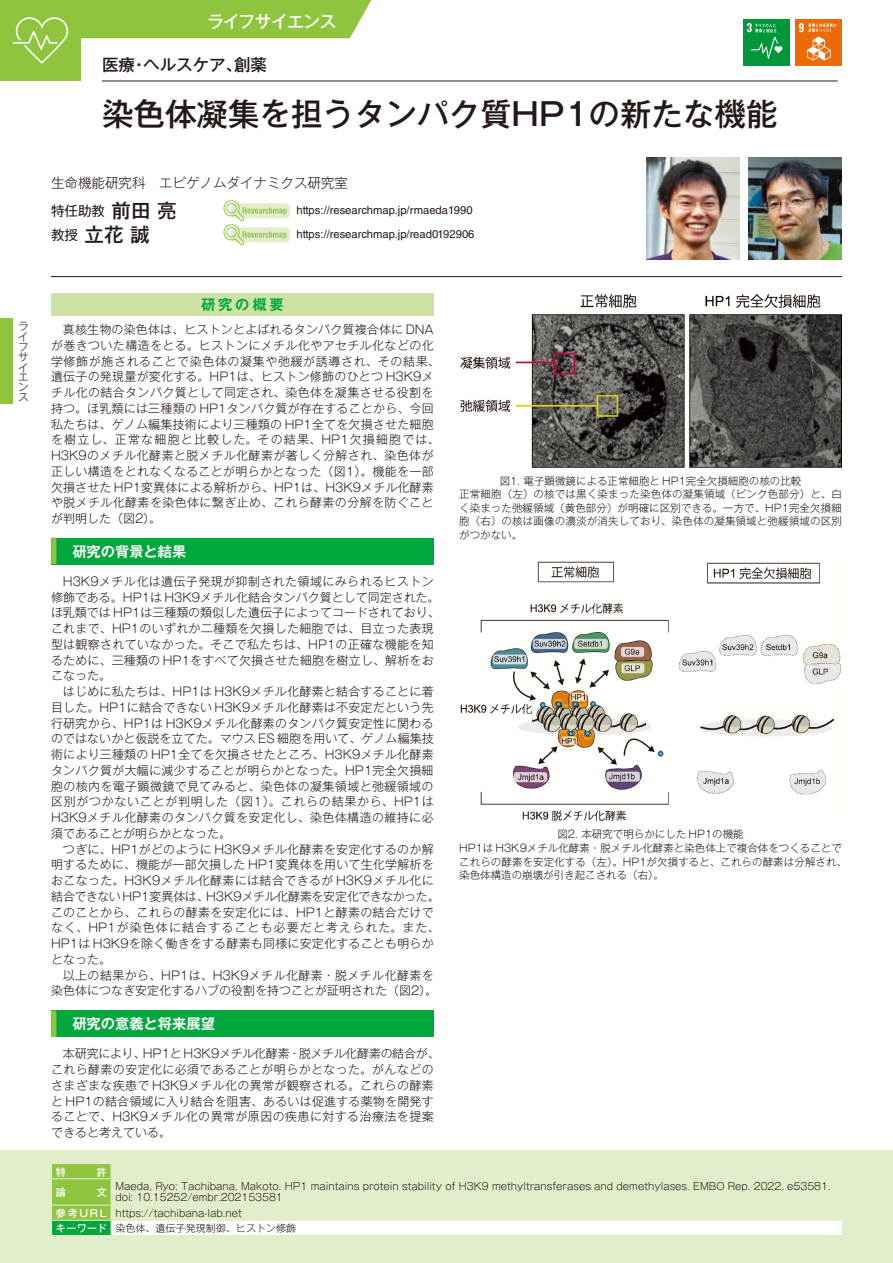
<style>
.page{position:relative;width:893px;height:1263px;background:#fff}
.page>*{position:absolute;margin:0;border:0;box-sizing:border-box;transform-origin:0 0}
.t1{font:500 31.5px "Gothic MB101 Pr 6";color:#231916}
.t2{font:500 19.5px "Gothic MB101 Pr 6";color:#231916}
.t3{font:500 16.95px "Gothic MB101 Pr 6";letter-spacing:-.055em;color:#fff}
.t4{font:500 16.5px "Gothic MB101 Pr 6";color:#231916}
.t5{font:700 14.25px "Gothic MB101 Pr 6 De";color:#fff}
.t6{font:700 14.25px "Gothic MB101 Pr 6 De";letter-spacing:.2em;color:#00a73c}
.t7{font:300 13.5px/27.6px "Gothic MB101 Pr 6";color:#231916}
.t8{font:300 12px/15.8px "Gothic MB101 Pr 6";letter-spacing:.02em;color:#231916}
.t9{font:300 12px "Gothic MB101 Pr 6";letter-spacing:-.005em;color:#231916}
.t10{font:300 12px "Gothic MB101 Pr 6";color:#231916}
.t11{font:300 12px "Gothic MB101 Pr 6";letter-spacing:-.045em;color:#231916}
.t12{font:300 12px "Gothic MB101 Pr 6";letter-spacing:.06em;color:#231916}
.t13{font:300 12px "Gothic MB101 Pr 6";letter-spacing:.09em;color:#231916}
.t14{font:11.25px "Helvetica LT Std";color:#231916}
.t15{font:10.65px/10.2px "Gothic MB101 Pr 6";color:#595857;text-align:justify}
.t16{font:300 10.5px/13.5px "Gothic MB101 Pr 6";letter-spacing:.005em;color:#231916}
.t17{font:300 10.05px/11.2px "Gothic MB101 Pr 6";color:#231916}
.t18{font:500 10.05px "Gothic MB101 Pr 6";color:#fff}
.s1{font-weight:400}
.s2{font-weight:500;font-size:19.5px}
.s3{font-weight:400;font-size:13.5px}
.s4{font-size:26.55px;color:#8fc43f}
.s5{font-weight:500;color:#fff}
</style>
<div class="page">
<div style="left:51px;top:293px;width:383px;height:23px;background:#cde2a4"></div>
<div style="left:51px;top:538px;width:383px;height:26px;background:#00a73c"></div>
<div style="left:51px;top:1010px;width:383px;height:27px;background:#00a73c"></div>
<div style="left:0;top:1150px;width:893px;height:113px;background:#e2eecb"></div>
<div style="left:111px;top:1220px;width:731px;height:15px;background:#fff"></div>
<hr style="left:111px;top:1220px;width:732px;height:1px;background:#e2eecb">
<svg style="left:51px;top:1164px;width:61px;height:71px;background:#7ac24a"></svg>
<div style="left:743px;top:19px;width:47px;height:47px;background:#00973b"></div>
<svg style="left:747px;top:23px;width:35px;height:36px"></svg>
<div style="left:795px;top:19px;width:47px;height:47px;background:#ed6a06"></div>
<svg style="left:799px;top:23px;width:37px;height:38px"></svg>
<hr style="left:51px;top:276px;width:791px;height:1px;background:#231916">
<div style="left:231px;top:203px;width:59px;height:15px;background:#e2eecb;border-radius:4px"></div>
<div style="left:231px;top:227px;width:59px;height:15px;background:#e2eecb;border-radius:4px"></div>
<svg style="left:223px;top:200px;width:64px;height:45px"></svg>
<img style="left:646px;top:157px;width:94px;height:102px">
<img style="left:748px;top:157px;width:94px;height:102px">
<img style="left:460px;top:294px;width:382px;height:173px">
<img style="left:460px;top:561px;width:382px;height:260px">
<div style="left:0;top:0;width:81px;height:81px;background:#8fc43f"></div>
<hr style="left:892px;top:0;width:1px;height:81px;background:#8fc43f">
<div style="left:81px;top:0;width:291px;height:38px;background:#8fc43f"></div>
<svg style="left:13px;top:17px;width:56px;height:47px"></svg>
<hr style="left:102px;top:81px;width:736px;height:1px;background:#231916">
<div style="left:0;top:319px;width:13px;height:85px;background:#8fc43f"></div>
<p class="t15" style="left:18px;top:320px;width:12px">ライフサイエンス</p>
<h3 class="t3" style="left:207px;top:7px;width:131px">ライフサイエンス</h3>
<p class="t4" style="left:102px;top:51px;width:166px">医療・ヘルスケア、創薬</p>
<p class="t1" style="left:102px;top:87px;width:677px">染色体凝集を担うタンパク質HP1の新たな機能</p>
<p class="t7" style="left:51px;top:168px;width:298px">生命機能研究科　エピゲノムダイナミクス研究室<span class="s1">特任助教</span> <span class="s2">前田 亮</span></p>
<p class="t14" style="left:297px;top:204px;width:178px">https://researchmap.jp/rmaeda1990</p>
<p class="t2" style="left:51px;top:218px;width:100px"><span class="s3">教授</span> 立花 誠</p>
<p class="t14" style="left:297px;top:228px;width:179px">https://researchmap.jp/read0192906</p>
<p class="t6" style="left:201px;top:293px;width:84px">研究の概要</p>
<p class="t8" style="left:51px;top:321px;width:390px;text-indent:12px">真核生物の染色体は、ヒストンとよばれるタンパク質複合体に DNAが巻きついた構造をとる。ヒストンにメチル化やアセチル化などの化学修飾が施されることで染色体の凝集や弛緩が誘導され、その結果、遺伝子の発現量が変化する。HP1は、ヒストン修飾のひとつ H3K9メチル化の結合タンパク質として同定され、染色体を凝集させる役割を持つ。ほ乳類には三種類の HP1タンパク質が存在することから、今回私たちは、ゲノム編集技術により三種類の HP1全てを欠損させた細胞を樹立し、正常な細胞と比較した。その結果、HP1欠損細胞では、H3K9のメチル化酵素と脱メチル化酵素が著しく分解され、染色体が正しい構造をとれなくなることが明らかとなった（図1）。機能を一部欠損させた HP1変異体による解析から、HP1は、H3K9メチル化酵素や脱メチル化酵素を染色体に繋ぎ止め、これら酵素の分解を防ぐことが判明した（図2）。</p>
<p class="t5" style="left:51px;top:539px;width:137px"><span class="s4">▍</span> 研究の背景と結果</p>
<p class="t8" style="left:63px;top:572px;width:372px">H3K9メチル化は遺伝子発現が抑制された領域にみられるヒストン</p>
<p class="t9" style="left:51px;top:587px;width:390px">修飾である。HP1は H3K9メチル化結合タンパク質として同定された。</p>
<p class="t9" style="left:51px;top:603px;width:390px">ほ乳類では HP1は三種類の類似した遺伝子によってコードされており、</p>
<p class="t8" style="left:51px;top:620px;width:384px">これまで、HP1のいずれか二種類を欠損した細胞では、目立った表現</p>
<p class="t8" style="left:51px;top:635px;width:384px">型は観察されていなかった。そこで私たちは、HP1の正確な機能を知</p>
<p class="t8" style="left:51px;top:651px;width:384px">るために、三種類の HP1をすべて欠損させた細胞を樹立し、解析をお</p>
<p class="t8" style="left:51px;top:667px;width:61px">こなった。</p>
<p class="t8" style="left:63px;top:683px;width:372px">はじめに私たちは、HP1は H3K9メチル化酵素と結合することに着</p>
<p class="t8" style="left:51px;top:698px;width:384px">目した。HP1に結合できない H3K9メチル化酵素は不安定だという先</p>
<p class="t8" style="left:51px;top:714px;width:384px">行研究から、HP1は H3K9メチル化酵素のタンパク質安定性に関わる</p>
<p class="t8" style="left:51px;top:730px;width:384px">のではないかと仮説を立てた。マウス ES 細胞を用いて、ゲノム編集技</p>
<p class="t8" style="left:51px;top:746px;width:384px">術により三種類の HP1全てを欠損させたところ、H3K9メチル化酵素</p>
<p class="t8" style="left:51px;top:761px;width:384px">タンパク質が大幅に減少することが明らかとなった。HP1完全欠損細</p>
<p class="t8" style="left:51px;top:777px;width:384px">胞の核内を電子顕微鏡で見てみると、染色体の凝集領域と弛緩領域の</p>
<p class="t12" style="left:51px;top:792px;width:384px">区別がつかないことが判明した（図1）。これらの結果から、HP1は</p>
<p class="t8" style="left:51px;top:809px;width:384px">H3K9メチル化酵素のタンパク質を安定化し、染色体構造の維持に必</p>
<p class="t10" style="left:51px;top:823px;width:181px">須であることが明らかとなった。</p>
<p class="t8" style="left:63px;top:840px;width:372px">つぎに、HP1がどのように H3K9メチル化酵素を安定化するのか解</p>
<p class="t8" style="left:51px;top:856px;width:384px">明するために、機能が一部欠損した HP1変異体を用いて生化学解析を</p>
<p class="t8" style="left:51px;top:872px;width:384px">おこなった。H3K9メチル化酵素には結合できるが H3K9メチル化に</p>
<p class="t11" style="left:51px;top:886px;width:390px">結合できないHP1変異体は、H3K9メチル化酵素を安定化できなかった。</p>
<p class="t8" style="left:51px;top:903px;width:384px">このことから、これらの酵素を安定化には、HP1と酵素の結合だけで</p>
<p class="t13" style="left:51px;top:918px;width:390px">なく、HP1が染色体に結合することも必要だと考えられた。また、</p>
<p class="t8" style="left:51px;top:935px;width:384px">HP1は H3K9を除く働きをする酵素も同様に安定化することも明らか</p>
<p class="t8" style="left:51px;top:950px;width:61px">となった。</p>
<p class="t8" style="left:63px;top:966px;width:372px">以上の結果から、HP1は、H3K9メチル化酵素・脱メチル化酵素を</p>
<p class="t10" style="left:51px;top:981px;width:388px">染色体につなぎ安定化するハブの役割を持つことが証明された（図2）。</p>
<p class="t5" style="left:51px;top:1012px;width:165px"><span class="s4">▍</span> 研究の意義と将来展望</p>
<p class="t8" style="left:51px;top:1045px;width:390px;text-indent:12px">本研究により、HP1とH3K9メチル化酵素・脱メチル化酵素の結合が、これら酵素の安定化に必須であることが明らかとなった。がんなどのさまざまな疾患で H3K9メチル化の異常が観察される。これらの酵素と HP1の結合領域に入り結合を阻害、あるいは促進する薬物を開発することで、H3K9メチル化の異常が原因の疾患に対する治療法を提案できると考えている。</p>
<p class="t16" style="left:459px;top:473px;width:384px;text-indent:40px">図1. 電子顕微鏡による正常細胞と HP1完全欠損細胞の核の比較<br>正常細胞（左）の核では黒く染まった染色体の凝集領域（ピンク色部分）と、白く染まった弛緩領域（黄色部分）が明確に区別できる。一方で、HP1完全欠損細胞（右）の核は画像の濃淡が消失しており、染色体の凝集領域と弛緩領域の区別がつかない。</p>
<p class="t16" style="left:459px;top:827px;width:389px;text-indent:98px">図2. 本研究で明らかにした HP1の機能<br>HP1は H3K9メチル化酵素・脱メチル化酵素と染色体上で複合体をつくることでこれらの酵素を安定化する（左）。HP1が欠損すると、これらの酵素は分解され、染色体構造の崩壊が引き起こされる（右）。</p>
<p class="t18" style="left:56px;top:1163px;width:12px">特</p>
<p class="t18" style="left:97px;top:1163px;width:12px">許</p>
<p class="t18" style="left:56px;top:1184px;width:12px">論</p>
<p class="t18" style="left:97px;top:1184px;width:12px">文</p>
<p class="t17" style="left:115px;top:1180px;width:717px">Maeda, Ryo; Tachibana, Makoto. HP1 maintains protein stability of H3K9 methyltransferases and demethylases. EMBO Rep. 2022, e53581. doi: 10.15252/embr.202153581</p>
<p class="t17" style="left:56px;top:1204px;width:242px;line-height:15.1px"><span class="s5">参考 U R L</span> https://tachibana-lab.net<br><span class="s5">キーワード</span> 染色体、遺伝子発現制御、ヒストン修飾</p>
</div>
